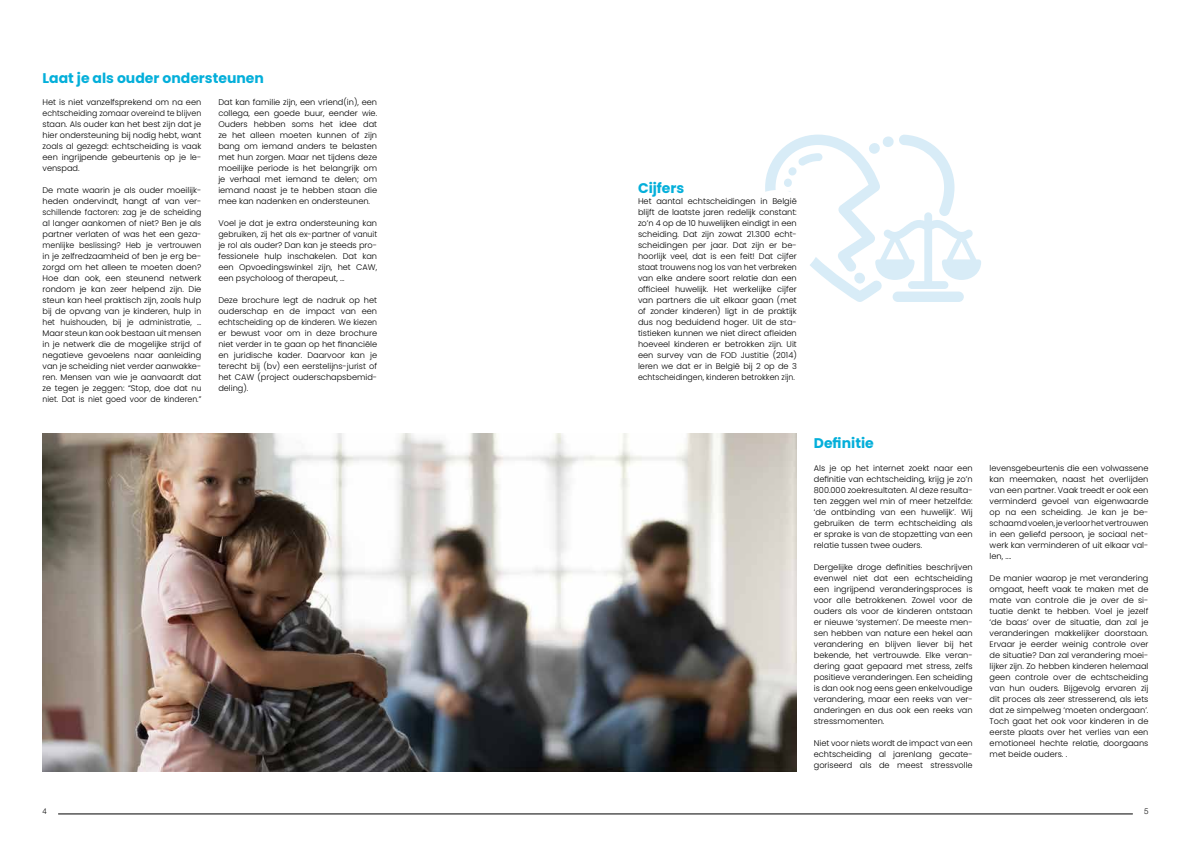
<style>
.page{position:relative;width:1191px;height:842px;background:#fff}
.page>*{position:absolute;margin:0;border:0;box-sizing:border-box;transform-origin:0 0}
.t1{font:700 14px "Poppins";color:#04afda}
.t2{font:300 8.2px/11px "Poppins";color:#000;text-align:justify}
.t3{font:300 8px "Helvetica Neue LT";color:#000}
</style>
<div class="page">
<hr style="left:58px;top:814px;width:1074px;height:1px;background:#000">
<svg style="left:765px;top:135px;width:216px;height:167px"></svg>
<div style="left:733px;top:190px;width:89px;height:88px;background:#fff;border-radius:50%"></div>
<img style="left:43px;top:434px;width:754px;height:337px">
<h1 class="t1" style="left:43px;top:70px;width:223px">Laat je als ouder ondersteunen</h1>
<p class="t2" style="left:43px;top:97px;width:160px">Het is niet vanzelfsprekend om na een echtscheiding zomaar overeind te blijven staan. Als ouder kan het best zijn dat je hier ondersteuning bij nodig hebt, want zoals al gezegd: echtscheiding is vaak een ingrijpende gebeurtenis op je le&shy;venspad.</p>
<p class="t2" style="left:43px;top:185px;width:160px">De mate waarin je als ouder moeilijk&shy;heden ondervindt, hangt af van ver&shy;schillende factoren: zag je de scheiding al langer aankomen of niet? Ben je als partner verlaten of was het een geza&shy;menlijke beslissing? Heb je vertrouwen in je zelfredzaamheid of ben je erg be&shy;zorgd om het alleen te moeten doen?<br>Hoe dan ook, een steunend netwerk rondom je kan zeer helpend zijn. Die steun kan heel praktisch zijn, zoals hulp bij de opvang van je kinderen, hulp in het huishouden, bij je administratie, … Maar steun kan ook bestaan uit mensen in je netwerk die de mogelijke strijd of negatieve gevoelens naar aanleiding van je scheiding niet verder aanwakke&shy;ren. Mensen van wie je aanvaardt dat ze tegen je zeggen: “Stop, doe dat nu niet. Dat is niet goed voor de kinderen.”</p>
<p class="t2" style="left:218px;top:97px;width:160px">Dat kan familie zijn, een vriend(in), een collega, een goede buur, eender wie.<br>Ouders hebben soms het idee dat ze het alleen moeten kunnen of zijn bang om iemand anders te belasten met hun zorgen. Maar net tijdens deze moeilijke periode is het belangrijk om je verhaal met iemand te delen; om iemand naast je te hebben staan die mee kan nadenken en ondersteunen.</p>
<p class="t2" style="left:218px;top:218px;width:160px">Voel je dat je extra ondersteuning kan gebruiken, zij het als ex-partner of vanuit je rol als ouder? Dan kan je steeds pro&shy;fessionele hulp inschakelen. Dat kan een Opvoedingswinkel zijn, het CAW, een psycholoog of therapeut, …</p>
<p class="t2" style="left:218px;top:295px;width:160px">Deze brochure legt de nadruk op het ouderschap en de impact van een echtscheiding op de kinderen. We kiezen er bewust voor om in deze brochure niet verder in te gaan op het financiële en juridische kader. Daarvoor kan je terecht bij (bv) een eerstelijns-jurist of het CAW (project ouderschapsbemid&shy;deling).</p>
<h1 class="t1" style="left:638px;top:180px;width:48px">Cijfers</h1>
<p class="t2" style="left:638px;top:196px;width:160px">Het aantal echtscheidingen in België blijft de laatste jaren redelijk constant: zo’n 4 op de 10 huwelijken eindigt in een scheiding. Dat zijn zowat 21.300 echt&shy;scheidingen per jaar. Dat zijn er be&shy;hoorlijk veel, dat is een feit! Dat cijfer staat trouwens nog los van het verbreken van elke andere soort relatie dan een officieel huwelijk. Het werkelijke cijfer van partners die uit elkaar gaan (met of zonder kinderen) ligt in de praktijk dus nog beduidend hoger. Uit de sta&shy;tistieken kunnen we niet direct afleiden hoeveel kinderen er betrokken zijn. Uit een survey van de FOD Justitie (2014) leren we dat er in België bij 2 op de 3 echtscheidingen, kinderen betrokken zijn.</p>
<h1 class="t1" style="left:814px;top:435px;width:62px">Definitie</h1>
<p class="t2" style="left:814px;top:462px;width:160px">Als je op het internet zoekt naar een definitie van echtscheiding, krijg je zo’n 800.000 zoekresultaten. Al deze resulta&shy;ten zeggen wel min of meer hetzelfde: ‘de ontbinding van een huwelijk’. Wij gebruiken de term echtscheiding als er sprake is van de stopzetting van een relatie tussen twee ouders.</p>
<p class="t2" style="left:814px;top:561px;width:160px">Dergelijke droge definities beschrijven evenwel niet dat een echtscheiding een ingrijpend veranderingsproces is voor alle betrokkenen. Zowel voor de ouders als voor de kinderen ontstaan er nieuwe ‘systemen’. De meeste men&shy;sen hebben van nature een hekel aan verandering en blijven liever bij het bekende, het vertrouwde. Elke veran&shy;dering gaat gepaard met stress, zelfs positieve veranderingen. Een scheiding is dan ook nog eens geen enkelvoudige verandering, maar een reeks van ver&shy;anderingen en dus ook een reeks van stressmomenten.</p>
<p class="t2" style="left:814px;top:737px;width:160px">Niet voor niets wordt de impact van een echtscheiding al jarenlang gecate&shy;goriseerd als de meest stressvolle</p>
<p class="t2" style="left:989px;top:462px;width:160px">levensgebeurtenis die een volwassene kan meemaken, naast het overlijden van een partner. Vaak treedt er ook een verminderd gevoel van eigenwaarde op na een scheiding. Je kan je be&shy;schaamd voelen, je verloor het vertrouwen in een geliefd persoon, je sociaal net&shy;werk kan verminderen of uit elkaar val&shy;len, ....</p>
<p class="t2" style="left:989px;top:572px;width:160px">De manier waarop je met verandering omgaat, heeft vaak te maken met de mate van controle die je over de si&shy;tuatie denkt te hebben. Voel je jezelf ‘de baas’ over de situatie, dan zal je veranderingen makkelijker doorstaan.<br>Ervaar je eerder weinig controle over de situatie? Dan zal verandering moei&shy;lijker zijn. Zo hebben kinderen helemaal geen controle over de echtscheiding van hun ouders. Bijgevolg ervaren zij dit proces als zeer stresserend, als iets dat ze simpelweg ‘moeten ondergaan’.<br>Toch gaat het ook voor kinderen in de eerste plaats over het verlies van een emotioneel hechte relatie, doorgaans met beide ouders. .</p>
<p class="t3" style="left:43px;top:806px;width:6px">4</p>
<p class="t3" style="left:1144px;top:806px;width:6px">5</p>
</div>
